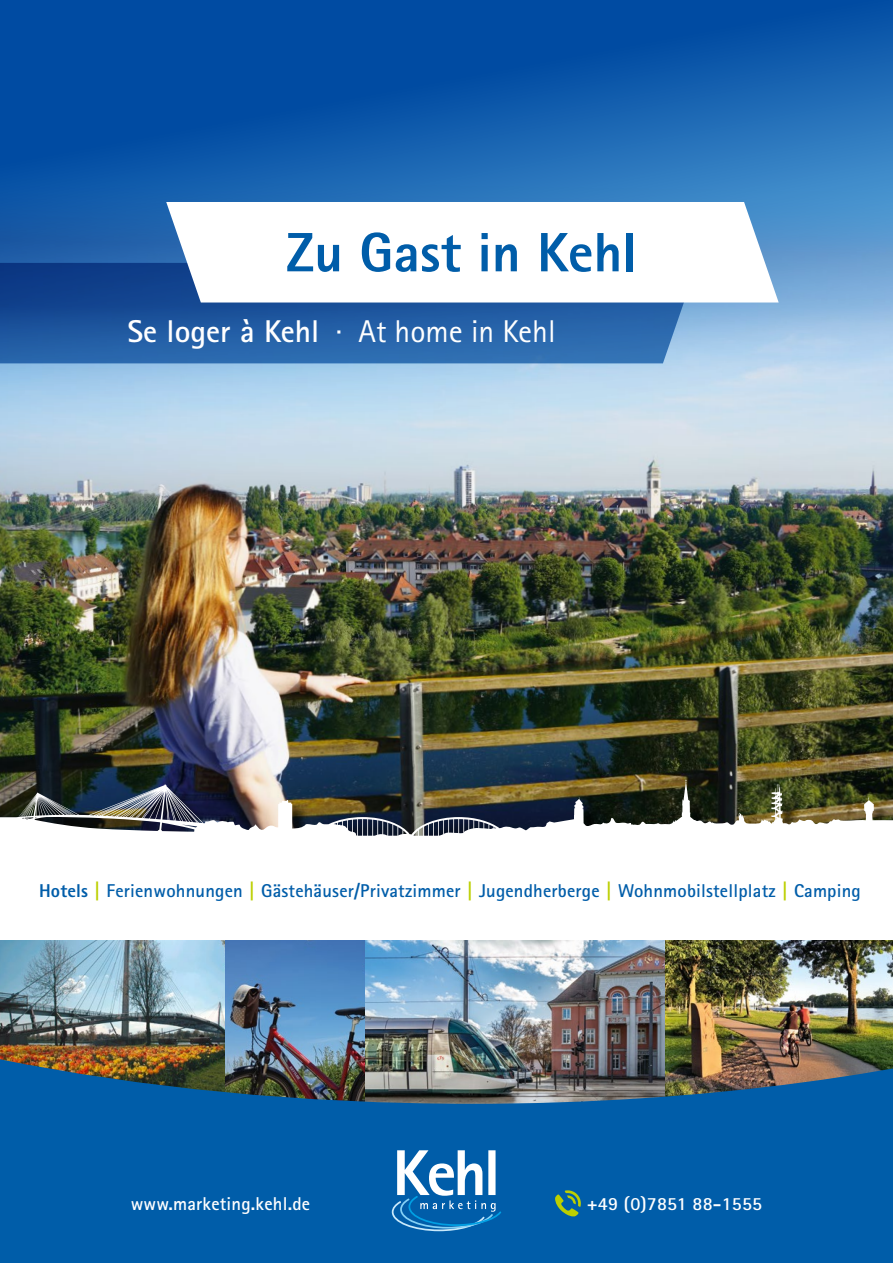
<style>
.page{position:relative;width:893px;height:1263px;background:#fff}
.page>*{position:absolute;margin:0;border:0;box-sizing:border-box;transform-origin:0 0}
.t1{font:800 55.5px "Rotis Sans Serif Pro";color:#005da9}
.t2{font:31.5px "Rotis Sans Serif Pro";color:#fff}
.t3{font:700 18.6px "Rotis Sans Serif Std";letter-spacing:.01em;color:#005da9}
.t4{font:700 18.6px "Rotis Sans Serif Std";letter-spacing:.01em;color:#fff}
.s1{font-family:"Rotis Sans Serif Std";font-weight:700}
.s2{font-family:"Rotis Sans Serif Pro";font-weight:800}
.s3{font-family:"Rotis Sans Serif Pro";font-weight:800;color:#bccf00}
</style>
<div class="page">
<img style="left:0;top:434px;width:893px;height:345px">
<div style="left:0;top:1143px;width:893px;height:120px;background:#005da9"></div>
<svg style="left:0;top:0;width:893px;height:434px;background:#407ebe"></svg>
<img style="left:0;top:779px;width:893px;height:25px">
<svg style="left:555px;top:1190px;width:26px;height:27px"></svg>
<svg style="left:392px;top:1150px;width:110px;height:81px"></svg>
<svg style="left:0;top:263px;width:697px;height:100px;background:#265ea4"></svg>
<svg style="left:166px;top:202px;width:613px;height:100px"></svg>
<img style="left:0;top:804px;width:893px;height:339px">
<h1 class="t1" style="left:286px;top:217px;width:352px">Zu Gast in Kehl</h1>
<h2 class="t2" style="left:128px;top:312px;width:430px"><span class="s1">Se loger à Kehl</span> · At home in Kehl</h2>
<p class="t3" style="left:39px;top:879px;width:823px"><span class="s2">Hotels</span> <span class="s3">|</span> Ferienwohnungen <span class="s3">|</span> Gästehäuser/Privatzimmer <span class="s3">|</span> Jugendherberge <span class="s3">|</span> Wohnmobilstellplatz <span class="s3">|</span> Camping</p>
<p class="t4" style="left:131px;top:1192px;width:181px">www.marketing.kehl.de</p>
<p class="t4" style="left:587px;top:1192px;width:177px">+49 (0)7851 88-1555</p>
</div>
